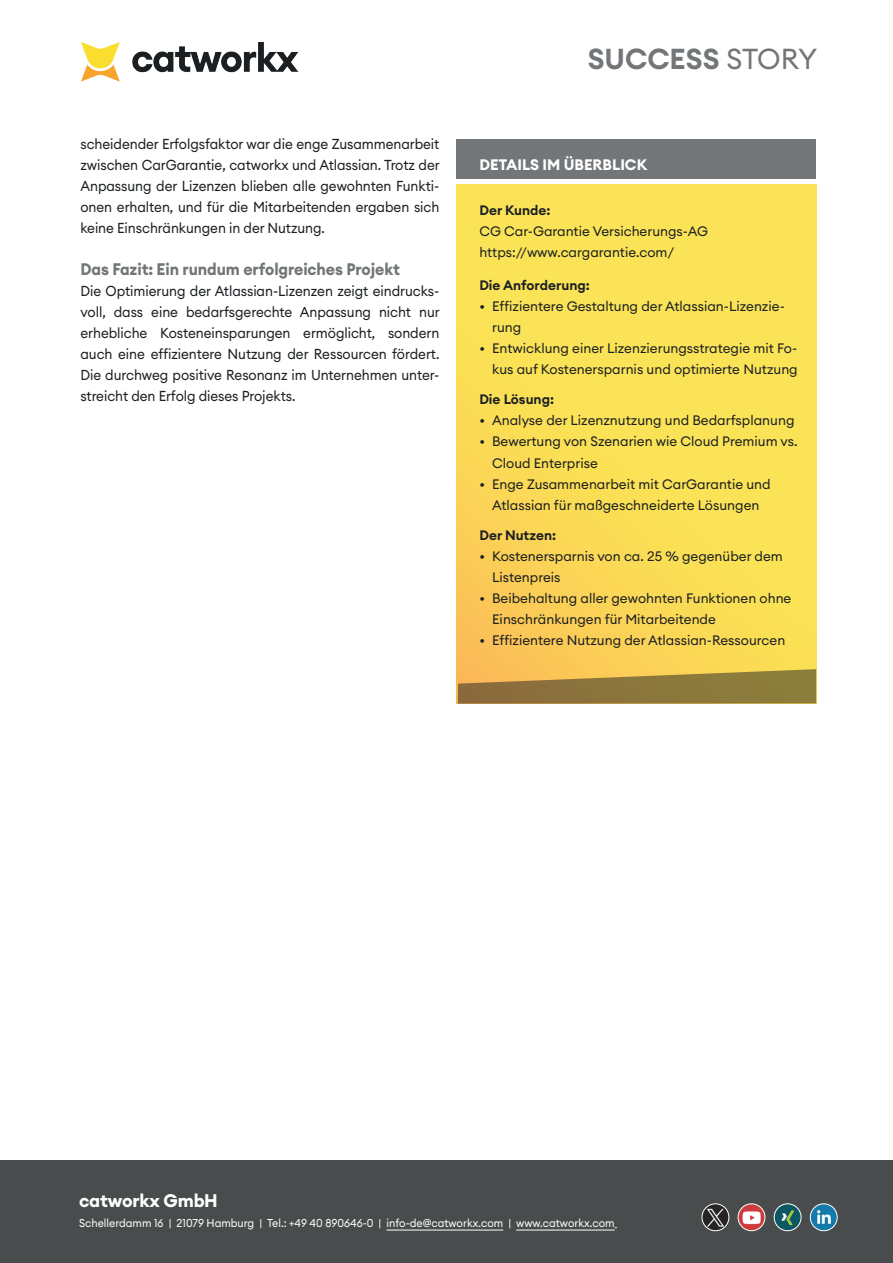
<style>
.page{position:relative;width:893px;height:1263px;background:#fff}
.page>*{position:absolute;margin:0;border:0;box-sizing:border-box;transform-origin:0 0}
.t1{font:600 28.5px "Euclid Circular A";color:#727678}
.t2{font:700 18px "Euclid Circular A";letter-spacing:-.01em;color:#fff}
.t3{font:700 16.5px "Euclid Circular A";letter-spacing:-.005em;color:#727678;scale:.95 1}
.t4{font:700 15px "Euclid Circular A";color:#fff}
.t5{font:14.25px/21px "Euclid Circular A";letter-spacing:-.005em;color:#1b1f22;text-align:justify;scale:.95 1}
.t6{font:13.5px/21px "Euclid Circular A";color:#1b1f22}
.t7{font:600 13.5px "Euclid Circular A";color:#1b1f22}
.t8{font:11.25px "Euclid Circular A";color:#fff;scale:.95 1}
.s1{font-weight:400}
</style>
<div class="page">
<div style="left:0;top:1160px;width:893px;height:103px;background:#484c4d"></div>
<img style="left:702px;top:1204px;width:27px;height:27px;border-radius:13px">
<div style="left:702px;top:1203px;width:27px;height:28px;border:1px solid #fff;border-radius:50%"></div>
<img style="left:738px;top:1204px;width:27px;height:27px;border-radius:13px">
<div style="left:738px;top:1203px;width:27px;height:28px;border:1px solid #fff;border-radius:50%"></div>
<img style="left:774px;top:1204px;width:27px;height:27px;border-radius:13px">
<div style="left:774px;top:1203px;width:27px;height:28px;border:1px solid #fff;border-radius:50%"></div>
<img style="left:810px;top:1204px;width:27px;height:27px;border-radius:13px">
<div style="left:810px;top:1203px;width:28px;height:28px;border:1px solid #fff;border-radius:50%"></div>
<svg style="left:457px;top:184px;width:359px;height:520px;background:#fbde56"></svg>
<div style="left:457px;top:139px;width:359px;height:39px;background:#727678"></div>
<img style="left:81px;top:42px;width:218px;height:40px">
<svg style="left:458px;top:669px;width:358px;height:35px;background:#a48841"></svg>
<hr style="left:387px;top:1229px;width:116px;height:1px;background:#fff">
<hr style="left:516px;top:1229px;width:99px;height:1px;background:#fff">
<p class="t5" style="left:80px;top:134px;width:380px">scheidender Erfolgsfaktor war die enge Zusammenarbeit zwischen CarGarantie, catworkx und Atlassian. Trotz der Anpassung der Lizenzen blieben alle gewohnten Funkti&shy;onen erhalten, und für die Mitarbeitenden ergaben sich keine Einschränkungen in der Nutzung.</p>
<p class="t3" style="left:80px;top:259px;width:338px">Das Fazit: Ein rundum erfolgreiches Projekt</p>
<p class="t5" style="left:80px;top:281px;width:380px">Die Optimierung der Atlassian-Lizenzen zeigt eindrucks&shy;voll, dass eine bedarfsgerechte Anpassung nicht nur erhebliche Kosteneinsparungen ermöglicht, sondern auch eine effizientere Nutzung der Ressourcen fördert.<br>Die durchweg positive Resonanz im Unternehmen unter&shy;streicht den Erfolg dieses Projekts.</p>
<h1 class="t1" style="left:588px;top:40px;width:231px">SUCCESS <span class="s1">STORY</span></h1>
<p class="t4" style="left:479px;top:155px;width:169px">DETAILS IM ÜBERBLICK</p>
<p class="t7" style="left:479px;top:202px;width:73px">Der Kunde:</p>
<p class="t6" style="left:479px;top:221px;width:230px">CG Car-Garantie Versicherungs-AG https://www.cargarantie.com/</p>
<p class="t7" style="left:479px;top:277px;width:112px">Die Anforderung:</p>
<p class="t6" style="left:492px;top:296px;width:294px;text-indent:-13px">• Effizientere Gestaltung der Atlassian-Lizenzie&shy;rung</p>
<p class="t6" style="left:479px;top:338px;width:320px;text-align:right">• Entwicklung einer Lizenzierungsstrategie mit Fo&shy;kus auf Kostenersparnis und optimierte Nutzung</p>
<p class="t7" style="left:479px;top:391px;width:76px">Die Lösung:</p>
<p class="t6" style="left:479px;top:410px;width:317px">• Analyse der Lizenznutzung und Bedarfsplanung</p>
<p class="t6" style="left:492px;top:431px;width:307px;text-indent:-13px">• Bewertung von Szenarien wie Cloud Premium vs.<br>Cloud Enterprise</p>
<p class="t6" style="left:479px;top:473px;width:293px;text-align:center">• Enge Zusammenarbeit mit CarGarantie und<br>Atlassian für maßgeschneiderte Lösungen</p>
<p class="t7" style="left:479px;top:526px;width:78px">Der Nutzen:</p>
<p class="t6" style="left:492px;top:545px;width:292px;text-indent:-13px">• Kostenersparnis von ca. 25 % gegenüber dem<br>Listenpreis</p>
<p class="t6" style="left:492px;top:587px;width:301px;text-indent:-13px">• Beibehaltung aller gewohnten Funktionen ohne<br>Einschränkungen für Mitarbeitende</p>
<p class="t6" style="left:479px;top:629px;width:307px">• Effizientere Nutzung der Atlassian-Ressourcen</p>
<h2 class="t2" style="left:79px;top:1189px;width:140px">catworkx GmbH</h2>
<p class="t8" style="left:79px;top:1215px;width:565px">Schellerdamm 16 | 21079 Hamburg | Tel.: +49 40 890646-0 | info-de@catworkx.com | www.catworkx.com</p>
</div>
